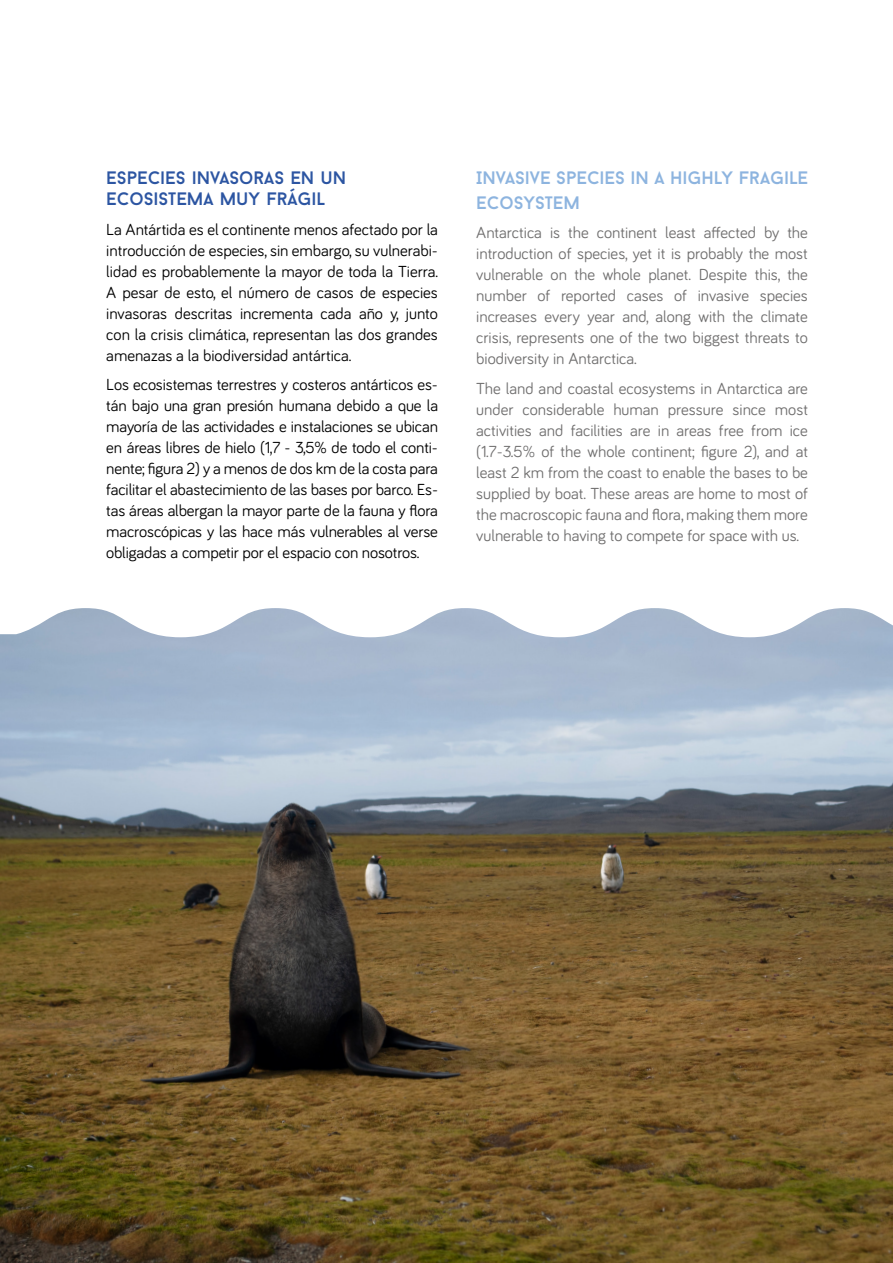
<style>
.page{position:relative;width:893px;height:1263px;background:#fff}
.page>*{position:absolute;margin:0;border:0;box-sizing:border-box;transform-origin:0 0}
.t1{font:18px/21.6px "Baron Neue";color:#2c55a2}
.t2{font:18px/25.2px "Baron Neue";color:#8db4df}
.t3{font:16.5px/21px "Bariol";letter-spacing:-.005em;color:#000;text-align:justify}
.t4{font:16.5px/21px "Bariol";color:#706f6f;text-align:justify}
</style>
<div class="page">
<img style="left:0;top:608px;width:893px;height:655px">
<p class="t1" style="left:106px;top:166px;width:241px">ESPECIES INVASORAS EN UN<br>ECOSISTEMA MUY FRÁGIL</p>
<p class="t3" style="left:106px;top:218px;width:333px">La Antártida es el continente menos afectado por la introducción de especies, sin embargo, su vulnerabi&shy;lidad es probablemente la mayor de toda la Tierra.<br>A pesar de esto, el número de casos de especies invasoras descritas incrementa cada año y, junto con la crisis climática, representan las dos grandes amenazas a la biodiversidad antártica.</p>
<p class="t3" style="left:106px;top:373px;width:333px">Los ecosistemas terrestres y costeros antárticos es&shy;tán bajo una gran presión humana debido a que la mayoría de las actividades e instalaciones se ubican en áreas libres de hielo (1,7 - 3,5% de todo el conti&shy;nente; figura 2) y a menos de dos km de la costa para facilitar el abastecimiento de las bases por barco. Es&shy;tas áreas albergan la mayor parte de la fauna y flora macroscópicas y las hace más vulnerables al verse obligadas a competir por el espacio con nosotros.</p>
<p class="t2" style="left:476px;top:164px;width:333px">INVASIVE SPECIES IN A HIGHLY FRAGILE<br>ECOSYSTEM</p>
<p class="t4" style="left:476px;top:221px;width:333px">Antarctica is the continent least affected by the introduction of species, yet it is probably the most vulnerable on the whole planet. Despite this, the number of reported cases of invasive species increases every year and, along with the climate crisis, represents one of the two biggest threats to biodiversity in Antarctica.</p>
<p class="t4" style="left:476px;top:377px;width:333px">The land and coastal ecosystems in Antarctica are under considerable human pressure since most activities and facilities are in areas free from ice (1.7-3.5% of the whole continent; figure 2), and at least 2 km from the coast to enable the bases to be supplied by boat. These areas are home to most of the macroscopic fauna and flora, making them more vulnerable to having to compete for space with us.</p>
</div>
